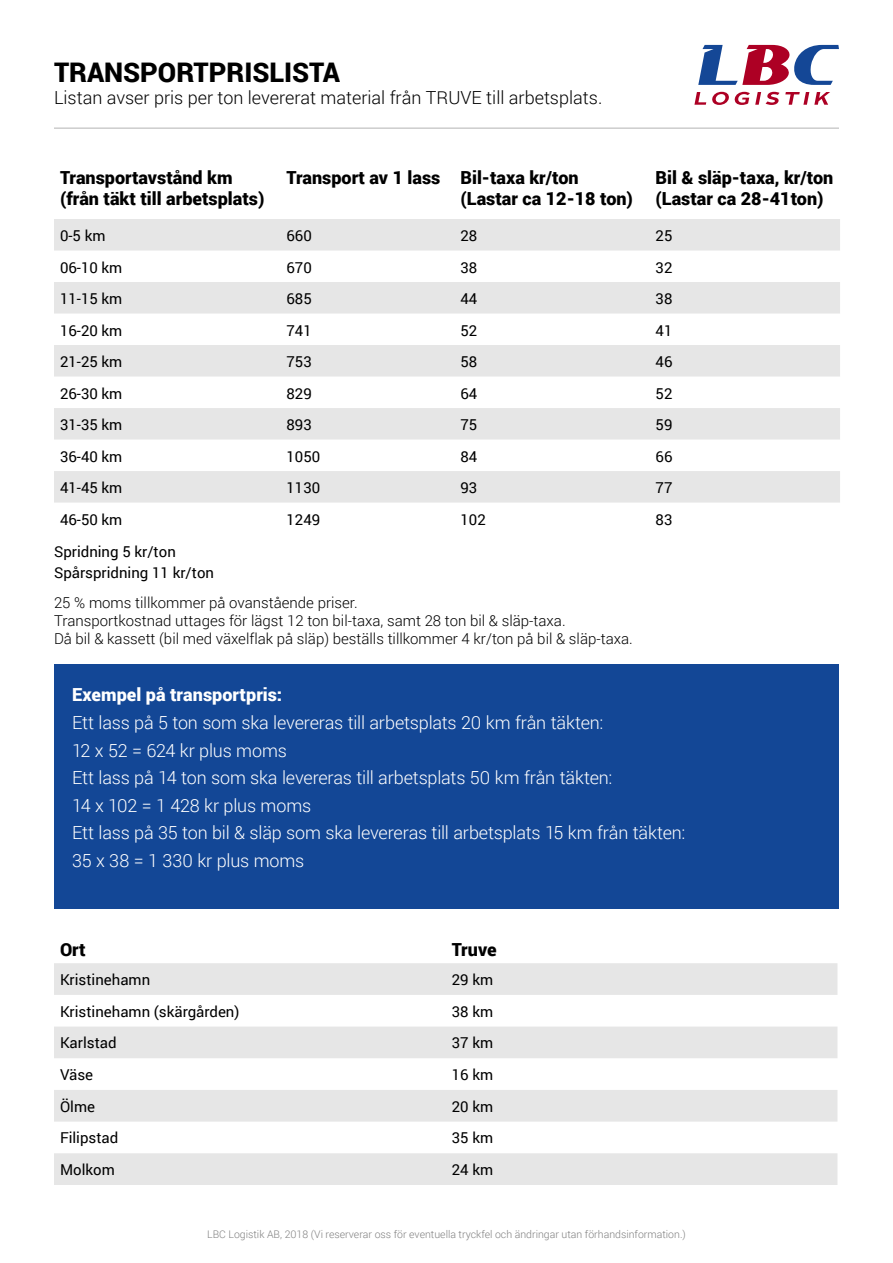
<style>
.page{position:relative;width:893px;height:1263px;background:#fff}
.page>*{position:absolute;margin:0;border:0;box-sizing:border-box;transform-origin:0 0}
.t1{font:900 27px "Roboto";color:#000}
.t2{font:300 18px/27.6px "Roboto";letter-spacing:-.01em;color:#fff}
.t3{font:900 18px/21.6px "Roboto";color:#000}
.t4{font:300 18px "Roboto";color:#000}
.t5{font:900 18px "Roboto";letter-spacing:.005em;color:#fff}
.t6{font:15px/21px "Roboto";color:#000}
.t7{font:300 15px/18px "Roboto";color:#000}
.t8{font:300 10.5px "Roboto";color:#808080}
</style>
<div class="page">
<svg style="left:54px;top:219px;width:786px;height:283px;fill:#e6e6e6"></svg>
<div style="left:54px;top:664px;width:785px;height:245px;background:#134796"></div>
<svg style="left:54px;top:963px;width:783px;height:222px;fill:#e6e6e6"></svg>
<hr style="left:54px;top:127px;width:785px;height:2px;background:#ccc">
<svg style="left:698px;top:45px;width:141px;height:40px"></svg>
<svg style="left:694px;top:92px;width:12px;height:13px"></svg>
<svg style="left:712px;top:92px;width:67px;height:13px"></svg>
<svg style="left:785px;top:92px;width:45px;height:13px"></svg>
<h1 class="t1" style="left:54px;top:54px;width:288px">TRANSPORTPRISLISTA</h1>
<p class="t4" style="left:54px;top:85px;width:550px">Listan avser pris per ton levererat material från TRUVE till arbetsplats.</p>
<p class="t3" style="left:60px;top:166px;width:206px">Transportavstånd km (från täkt till arbetsplats)</p>
<p class="t3" style="left:460px;top:166px;width:174px;text-indent:-174px">Transport av 1 lass Bil-taxa kr/ton (Lastar ca 12-18 ton)</p>
<p class="t3" style="left:655px;top:166px;width:179px">Bil &amp; släp-taxa, kr/ton (Lastar ca 28-41ton)</p>
<p class="t6" style="left:60px;top:225px;width:47px">0-5 km</p>
<p class="t6" style="left:286px;top:225px;width:27px">660</p>
<p class="t6" style="left:460px;top:225px;width:18px">28</p>
<p class="t6" style="left:656px;top:225px;width:18px">25</p>
<p class="t6" style="left:60px;top:256px;width:64px">06-10 km</p>
<p class="t6" style="left:286px;top:256px;width:27px">670</p>
<p class="t6" style="left:460px;top:256px;width:18px">38</p>
<p class="t6" style="left:656px;top:256px;width:18px">32</p>
<p class="t6" style="left:60px;top:288px;width:64px">11-15 km</p>
<p class="t6" style="left:286px;top:288px;width:27px">685</p>
<p class="t6" style="left:460px;top:288px;width:18px">44</p>
<p class="t6" style="left:656px;top:288px;width:18px">38</p>
<p class="t6" style="left:60px;top:319px;width:64px">16-20 km</p>
<p class="t6" style="left:286px;top:319px;width:27px">741</p>
<p class="t6" style="left:460px;top:319px;width:18px">52</p>
<p class="t6" style="left:656px;top:319px;width:18px">41</p>
<p class="t6" style="left:60px;top:351px;width:64px">21-25 km</p>
<p class="t6" style="left:286px;top:351px;width:27px">753</p>
<p class="t6" style="left:460px;top:351px;width:18px">58</p>
<p class="t6" style="left:656px;top:351px;width:18px">46</p>
<p class="t6" style="left:60px;top:382px;width:64px">26-30 km</p>
<p class="t6" style="left:286px;top:382px;width:27px">829</p>
<p class="t6" style="left:460px;top:382px;width:18px">64</p>
<p class="t6" style="left:656px;top:382px;width:18px">52</p>
<p class="t6" style="left:60px;top:414px;width:64px">31-35 km</p>
<p class="t6" style="left:286px;top:414px;width:27px">893</p>
<p class="t6" style="left:460px;top:414px;width:18px">75</p>
<p class="t6" style="left:656px;top:414px;width:18px">59</p>
<p class="t6" style="left:60px;top:445px;width:64px">36-40 km</p>
<p class="t6" style="left:286px;top:445px;width:35px">1050</p>
<p class="t6" style="left:460px;top:445px;width:18px">84</p>
<p class="t6" style="left:656px;top:445px;width:18px">66</p>
<p class="t6" style="left:60px;top:477px;width:64px">41-45 km</p>
<p class="t6" style="left:286px;top:477px;width:35px">1130</p>
<p class="t6" style="left:460px;top:477px;width:18px">93</p>
<p class="t6" style="left:656px;top:477px;width:18px">77</p>
<p class="t6" style="left:60px;top:508px;width:64px">46-50 km</p>
<p class="t6" style="left:286px;top:508px;width:35px">1249</p>
<p class="t6" style="left:460px;top:508px;width:27px">102</p>
<p class="t6" style="left:656px;top:508px;width:18px">83</p>
<p class="t6" style="left:54px;top:541px;width:162px">Spridning 5 kr/ton<br>Spårspridning 11 kr/ton</p>
<p class="t7" style="left:54px;top:593px;width:580px">25 % moms tillkommer på ovanstående priser.<br>Transportkostnad uttages för lägst 12 ton bil-taxa, samt 28 ton bil &amp; släp-taxa.<br>Då bil &amp; kassett (bil med växelflak på släp) beställs tillkommer 4 kr/ton på bil &amp; släp-taxa.</p>
<p class="t5" style="left:72px;top:682px;width:212px">Exempel på transportpris:</p>
<p class="t2" style="left:72px;top:708px;width:615px">Ett lass på 5 ton som ska levereras till arbetsplats 20 km från täkten:<br>12 x 52 = 624 kr plus moms<br>Ett lass på 14 ton som ska levereras till arbetsplats 50 km från täkten:<br>14 x 102 = 1 428 kr plus moms<br>Ett lass på 35 ton bil &amp; släp som ska levereras till arbetsplats 15 km från täkten:<br>35 x 38 = 1 330 kr plus moms</p>
<p class="t3" style="left:60px;top:938px;width:27px">Ort</p>
<p class="t3" style="left:452px;top:938px;width:46px">Truve</p>
<p class="t6" style="left:60px;top:968px;width:92px">Kristinehamn</p>
<p class="t6" style="left:452px;top:968px;width:43px">29 km</p>
<p class="t6" style="left:60px;top:1000px;width:181px">Kristinehamn (skärgården)</p>
<p class="t6" style="left:452px;top:1000px;width:43px">38 km</p>
<p class="t6" style="left:60px;top:1032px;width:58px">Karlstad</p>
<p class="t6" style="left:452px;top:1032px;width:43px">37 km</p>
<p class="t6" style="left:60px;top:1063px;width:35px">Väse</p>
<p class="t6" style="left:452px;top:1063px;width:43px">16 km</p>
<p class="t6" style="left:60px;top:1095px;width:37px">Ölme</p>
<p class="t6" style="left:452px;top:1095px;width:43px">20 km</p>
<p class="t6" style="left:60px;top:1127px;width:60px">Filipstad</p>
<p class="t6" style="left:452px;top:1127px;width:43px">35 km</p>
<p class="t6" style="left:60px;top:1158px;width:56px">Molkom</p>
<p class="t6" style="left:452px;top:1158px;width:43px">24 km</p>
<p class="t8" style="left:207px;top:1227px;width:480px">LBC Logistik AB, 2018 (Vi reserverar oss för eventuella tryckfel och ändringar utan förhandsinformation.)</p>
</div>
